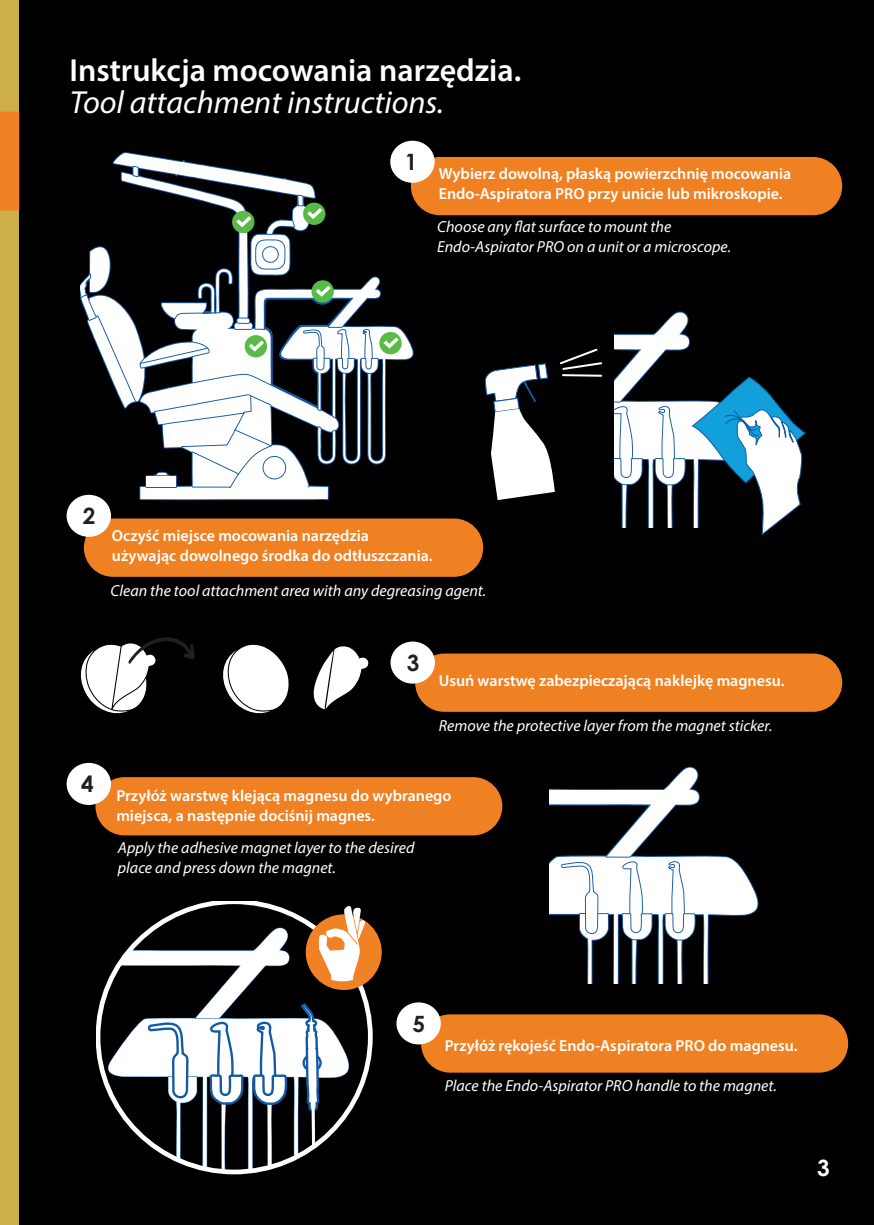
<style>
.page{position:relative;width:874px;height:1225px;background:#fff}
.page>*{position:absolute;margin:0;border:0;box-sizing:border-box;transform-origin:0 0}
.t1{font:600 32px "Myriad Pro";color:#fff}
.t2{font:italic 32px "Myriad Pro";color:#fff}
.t3{font:700 22.4px "Century Gothic";color:#231f20}
.t4{font:700 22.4px "Century Gothic";color:#fff}
.t5{font:600 16px/20px "Myriad Pro";color:#fff}
.t6{font:italic 16px "Myriad Pro";color:#fff}
</style>
<div class="page">
<div style="left:0;top:0;width:19px;height:1225px;background:#cdaf49"></div>
<div style="left:19px;top:0;width:854px;height:1225px;background:#000"></div>
<div style="left:0;top:112px;width:19px;height:98px;background:#f18224"></div>
<div style="left:410px;top:157px;width:431px;height:58px;background:#f08123;border-radius:29px"></div>
<div style="left:390px;top:141px;width:44px;height:42px;background:#fff;border-radius:50%"></div>
<svg style="left:484px;top:348px;width:119px;height:152px"></svg>
<svg style="left:614px;top:311px;width:192px;height:225px"></svg>
<div style="left:84px;top:518px;width:399px;height:59px;background:#f08123;border-radius:29px"></div>
<div style="left:415px;top:653px;width:426px;height:59px;background:#f08123;border-radius:29px"></div>
<div style="left:390px;top:641px;width:44px;height:42px;background:#fff;border-radius:50%"></div>
<div style="left:95px;top:777px;width:407px;height:58px;background:#f08123;border-radius:29px"></div>
<div style="left:67px;top:763px;width:44px;height:42px;background:#fff;border-radius:50%"></div>
<svg style="left:549px;top:766px;width:210px;height:217px"></svg>
<div style="left:305px;top:914px;width:76px;height:76px;background:#f18125;border-radius:50%"></div>
<svg style="left:77px;top:566px;width:292px;height:609px"></svg>
<div style="left:421px;top:1014px;width:426px;height:58px;background:#f08123;border-radius:29px"></div>
<div style="left:396px;top:1002px;width:44px;height:42px;background:#fff;border-radius:50%"></div>
<svg style="left:80px;top:152px;width:336px;height:370px"></svg>
<div style="left:67px;top:495px;width:44px;height:42px;background:#fff;border-radius:50%"></div>
<p class="t1" style="left:69px;top:50px;width:453px">Instrukcja mocowania narzędzia.</p>
<p class="t2" style="left:70px;top:83px;width:375px">Tool attachment instructions.</p>
<p class="t3" style="left:405px;top:145px;width:14px">1</p>
<p class="t5" style="left:438px;top:163px;width:354px">Wybierz dowolną, płaską powierzchnię mocowania<br>Endo-Aspiratora PRO przy unicie lub mikroskopie.</p>
<p class="t6" style="left:437px;top:217px;width:235px">Choose any flat surface to mount the</p>
<p class="t6" style="left:437px;top:237px;width:295px">Endo-Aspirator PRO on a unit or a microscope.</p>
<p class="t3" style="left:83px;top:499px;width:14px">2</p>
<p class="t5" style="left:112px;top:525px;width:258px">Oczyść miejsce mocowania narzędzia</p>
<p class="t5" style="left:112px;top:545px;width:322px">używając dowolnego środka do odtłuszczania.</p>
<p class="t6" style="left:110px;top:581px;width:377px">Clean the tool attachment area with any degreasing agent.</p>
<p class="t3" style="left:81px;top:767px;width:14px">4</p>
<p class="t3" style="left:406px;top:645px;width:14px">3</p>
<p class="t5" style="left:438px;top:670px;width:347px">Usuń warstwę zabezpieczającą naklejkę magnesu.</p>
<p class="t6" style="left:438px;top:715px;width:335px">Remove the protective layer from the magnet sticker.</p>
<p class="t5" style="left:116px;top:785px;width:336px">Przyłóż warstwę klejącą magnesu do wybranego</p>
<p class="t5" style="left:116px;top:805px;width:260px">miejsca, a następnie dociśnij magnes.</p>
<p class="t6" style="left:118px;top:838px;width:298px">Apply the adhesive magnet layer to the desired</p>
<p class="t6" style="left:118px;top:858px;width:219px">place and press down the magnet.</p>
<p class="t3" style="left:412px;top:1006px;width:14px">5</p>
<p class="t5" style="left:444px;top:1035px;width:354px">Przyłóż rękojeść Endo-Aspiratora PRO do magnesu.</p>
<p class="t6" style="left:444px;top:1076px;width:333px">Place the Endo-Aspirator PRO handle to the magnet.</p>
<p class="t4" style="left:816px;top:1151px;width:14px">3</p>
</div>
